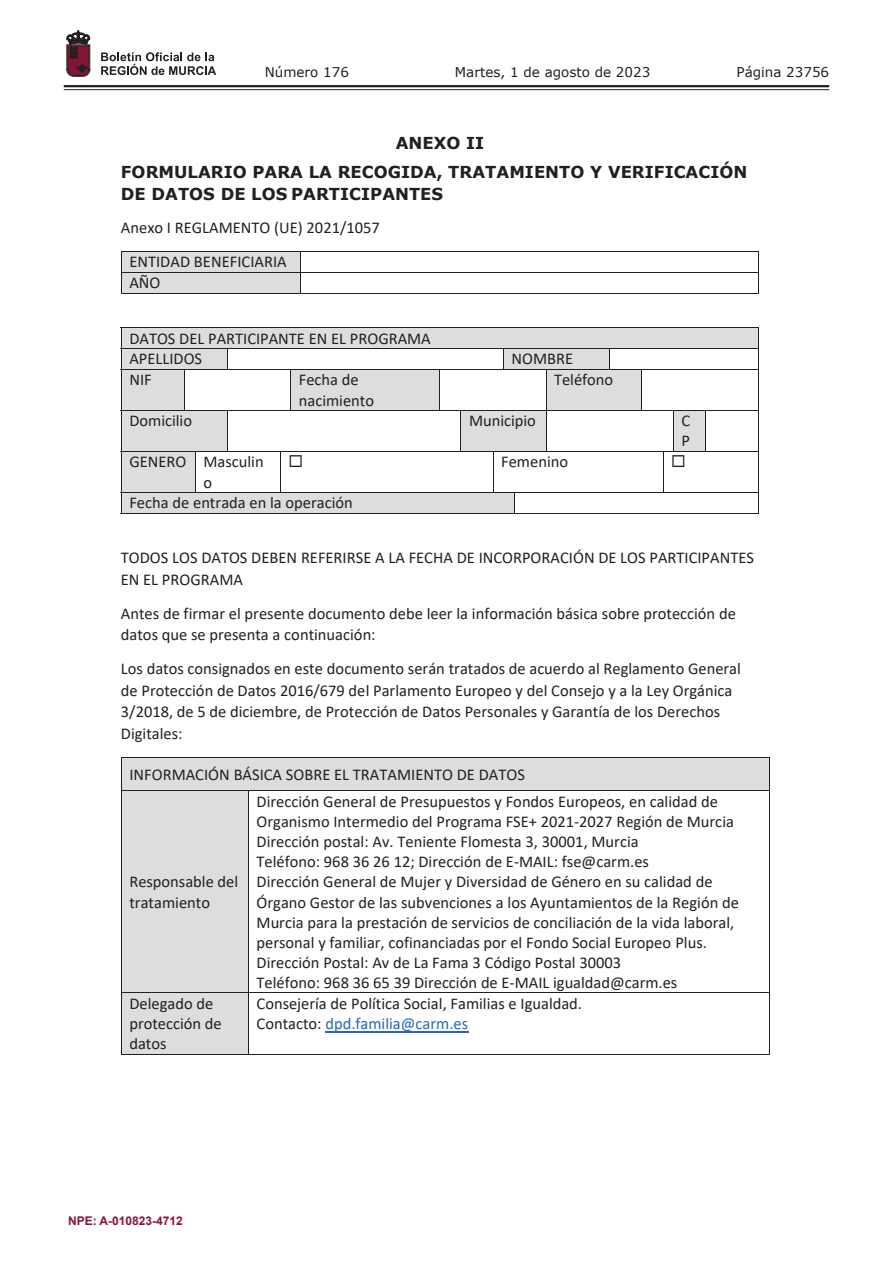
<style>
.page{position:relative;width:893px;height:1263px;background:#fff}
.page>*{position:absolute;margin:0;border:0;box-sizing:border-box;transform-origin:0 0}
.t1{font:16.5px/20.1px "Calibri";color:#231f20}
.t2{font:700 16.5px/29.8px "Verdana";color:#231f20}
.t3{font:13.5px "Verdana";color:#231f20}
.t4{font:700 12px "Arial";color:#83143a}
.s1{color:#2b67b2}
</style>
<div class="page">
<hr style="left:64px;top:85px;width:765px;height:2px;background:#231f20">
<hr style="left:64px;top:89px;width:765px;height:1px;background:#231f20">
<svg style="left:101px;top:52px;width:115px;height:23px"></svg>
<svg style="left:67px;top:31px;width:23px;height:45px"></svg>
<div style="left:122px;top:252px;width:178px;height:20px;background:#dcdddf"></div>
<hr style="left:121px;top:251px;width:638px;height:1px;background:#231f20">
<div style="left:122px;top:272px;width:178px;height:21px;background:#dcdddf"></div>
<hr style="left:121px;top:272px;width:638px;height:1px;background:#231f20">
<svg style="left:121px;top:252px;width:1px;height:41px"></svg>
<hr style="left:121px;top:293px;width:179px;height:1px;background:#231f20">
<svg style="left:300px;top:252px;width:1px;height:41px"></svg>
<hr style="left:301px;top:293px;width:457px;height:1px;background:#231f20">
<svg style="left:758px;top:252px;width:1px;height:42px"></svg>
<div style="left:122px;top:328px;width:636px;height:20px;background:#dcdddf"></div>
<hr style="left:121px;top:327px;width:638px;height:1px;background:#231f20">
<div style="left:122px;top:349px;width:105px;height:20px;background:#dcdddf"></div>
<div style="left:504px;top:349px;width:105px;height:20px;background:#dcdddf"></div>
<hr style="left:121px;top:348px;width:638px;height:1px;background:#231f20">
<svg style="left:121px;top:328px;width:1px;height:41px"></svg>
<svg style="left:227px;top:349px;width:1px;height:20px"></svg>
<svg style="left:503px;top:349px;width:1px;height:20px"></svg>
<svg style="left:609px;top:349px;width:1px;height:20px"></svg>
<svg style="left:758px;top:328px;width:1px;height:41px"></svg>
<div style="left:122px;top:370px;width:62px;height:40px;background:#dcdddf"></div>
<div style="left:291px;top:370px;width:148px;height:40px;background:#dcdddf"></div>
<div style="left:546px;top:370px;width:95px;height:40px;background:#dcdddf"></div>
<hr style="left:121px;top:369px;width:638px;height:1px;background:#231f20">
<hr style="left:121px;top:370px;width:1px;height:40px;background:#231f20">
<hr style="left:184px;top:370px;width:1px;height:40px;background:#231f20">
<hr style="left:290px;top:370px;width:1px;height:40px;background:#231f20">
<hr style="left:439px;top:370px;width:1px;height:40px;background:#231f20">
<hr style="left:546px;top:370px;width:1px;height:40px;background:#231f20">
<hr style="left:641px;top:370px;width:1px;height:40px;background:#231f20">
<hr style="left:758px;top:370px;width:1px;height:40px;background:#231f20">
<div style="left:122px;top:411px;width:105px;height:40px;background:#dcdddf"></div>
<div style="left:461px;top:411px;width:85px;height:40px;background:#dcdddf"></div>
<div style="left:674px;top:411px;width:31px;height:40px;background:#dcdddf"></div>
<hr style="left:121px;top:410px;width:638px;height:1px;background:#231f20">
<hr style="left:121px;top:411px;width:1px;height:40px;background:#231f20">
<hr style="left:227px;top:411px;width:1px;height:40px;background:#231f20">
<hr style="left:461px;top:411px;width:1px;height:40px;background:#231f20">
<hr style="left:546px;top:411px;width:1px;height:40px;background:#231f20">
<hr style="left:673px;top:411px;width:1px;height:40px;background:#231f20">
<hr style="left:705px;top:411px;width:1px;height:40px;background:#231f20">
<hr style="left:758px;top:411px;width:1px;height:40px;background:#231f20">
<div style="left:122px;top:452px;width:73px;height:40px;background:#dcdddf"></div>
<hr style="left:121px;top:451px;width:638px;height:1px;background:#231f20">
<hr style="left:121px;top:452px;width:1px;height:40px;background:#231f20">
<hr style="left:195px;top:452px;width:1px;height:40px;background:#231f20">
<hr style="left:280px;top:452px;width:1px;height:40px;background:#231f20">
<hr style="left:493px;top:452px;width:1px;height:40px;background:#231f20">
<hr style="left:663px;top:452px;width:1px;height:40px;background:#231f20">
<hr style="left:758px;top:452px;width:1px;height:40px;background:#231f20">
<div style="left:122px;top:493px;width:392px;height:20px;background:#dcdddf"></div>
<hr style="left:121px;top:492px;width:638px;height:1px;background:#231f20">
<svg style="left:121px;top:493px;width:1px;height:20px"></svg>
<hr style="left:121px;top:513px;width:393px;height:1px;background:#231f20">
<svg style="left:514px;top:493px;width:1px;height:21px"></svg>
<hr style="left:515px;top:513px;width:243px;height:1px;background:#231f20">
<svg style="left:758px;top:493px;width:1px;height:21px"></svg>
<div style="left:122px;top:758px;width:647px;height:32px;background:#dcdddf"></div>
<hr style="left:121px;top:757px;width:649px;height:1px;background:#231f20">
<hr style="left:121px;top:758px;width:1px;height:32px;background:#231f20">
<hr style="left:769px;top:758px;width:1px;height:32px;background:#231f20">
<div style="left:122px;top:791px;width:126px;height:201px;background:#dcdddf"></div>
<hr style="left:121px;top:790px;width:649px;height:1px;background:#231f20">
<hr style="left:121px;top:791px;width:1px;height:201px;background:#231f20">
<hr style="left:248px;top:791px;width:1px;height:201px;background:#231f20">
<hr style="left:769px;top:791px;width:1px;height:201px;background:#231f20">
<div style="left:122px;top:993px;width:126px;height:61px;background:#dcdddf"></div>
<hr style="left:325px;top:1031px;width:144px;height:1px;background:#2b67b2">
<hr style="left:121px;top:992px;width:649px;height:1px;background:#231f20">
<hr style="left:121px;top:993px;width:1px;height:61px;background:#231f20">
<hr style="left:121px;top:1054px;width:127px;height:1px;background:#231f20">
<hr style="left:248px;top:993px;width:1px;height:61px;background:#231f20">
<hr style="left:249px;top:1054px;width:520px;height:1px;background:#231f20">
<hr style="left:769px;top:993px;width:1px;height:61px;background:#231f20">
<p class="t3" style="left:265px;top:62px;width:86px">Número 176</p>
<p class="t3" style="left:455px;top:62px;width:197px">Martes, 1 de agosto de 2023</p>
<p class="t3" style="left:736px;top:62px;width:94px">Página 23756</p>
<p class="t2" style="left:121px;top:127px;width:628px;text-indent:275px">ANEXO II<br>FORMULARIO PARA LA RECOGIDA, TRATAMIENTO Y VERIFICACIÓN</p>
<p class="t2" style="left:121px;top:179px;width:324px">DE DATOS DE LOS PARTICIPANTES</p>
<p class="t1" style="left:129px;top:210px;width:252px;line-height:34.5px;text-indent:-8px">Anexo I REGLAMENTO (UE) 2021/1057<br>ENTIDAD BENEFICIARIA</p>
<p class="t1" style="left:129px;top:272px;width:33px">AÑO</p>
<p class="t1" style="left:129px;top:327px;width:303px;line-height:20.9px">DATOS DEL PARTICIPANTE EN EL PROGRAMA<br>APELLIDOS</p>
<p class="t1" style="left:511px;top:348px;width:63px">NOMBRE</p>
<p class="t1" style="left:129px;top:369px;width:24px">NIF</p>
<p class="t1" style="left:299px;top:369px;width:77px">Fecha de nacimiento</p>
<p class="t1" style="left:554px;top:369px;width:61px">Teléfono</p>
<p class="t1" style="left:129px;top:410px;width:64px">Domicilio</p>
<p class="t1" style="left:469px;top:410px;width:68px">Municipio</p>
<p class="t1" style="left:682px;top:410px;width:10px">C<br>P</p>
<p class="t1" style="left:203px;top:451px;width:62px;text-indent:-74px">GENERO Masculin o</p>
<p class="t1" style="left:501px;top:451px;width:68px">Femenino</p>
<p class="t1" style="left:129px;top:492px;width:225px">Fecha de entrada en la operación</p>
<p class="t1" style="left:121px;top:546px;width:635px;line-height:21.8px">TODOS LOS DATOS DEBEN REFERIRSE A LA FECHA DE INCORPORACIÓN DE LOS PARTICIPANTES<br>EN EL PROGRAMA</p>
<p class="t1" style="left:121px;top:602px;width:616px;line-height:21.8px">Antes de firmar el presente documento debe leer la información básica sobre protección de datos que se presenta a continuación:</p>
<p class="t1" style="left:121px;top:657px;width:621px;line-height:21.8px">Los datos consignados en este documento serán tratados de acuerdo al Reglamento General de Protección de Datos 2016/679 del Parlamento Europeo y del Consejo y a la Ley Orgánica 3/2018, de 5 de diciembre, de Protección de Datos Personales y Garantía de los Derechos Digitales:</p>
<p class="t1" style="left:129px;top:764px;width:397px">INFORMACIÓN BÁSICA SOBRE EL TRATAMIENTO DE DATOS</p>
<p class="t1" style="left:129px;top:871px;width:110px">Responsable del tratamiento</p>
<p class="t1" style="left:257px;top:791px;width:484px">Dirección General de Presupuestos y Fondos Europeos, en calidad de Organismo Intermedio del Programa FSE+ 2021‐2027 Región de Murcia Dirección postal: Av. Teniente Flomesta 3, 30001, Murcia<br>Teléfono: 968 36 26 12; Dirección de E‐MAIL: fse@carm.es<br>Dirección General de Mujer y Diversidad de Género en su calidad de Órgano Gestor de las subvenciones a los Ayuntamientos de la Región de Murcia para la prestación de servicios de conciliación de la vida laboral, personal y familiar, cofinanciadas por el Fondo Social Europeo Plus.<br>Dirección Postal: Av de La Fama 3 Código Postal 30003<br>Teléfono: 968 36 65 39 Dirección de E‐MAIL igualdad@carm.es</p>
<p class="t1" style="left:129px;top:993px;width:94px">Delegado de protección de datos</p>
<p class="t1" style="left:257px;top:993px;width:327px">Consejería de Política Social, Familias e Igualdad.<br>Contacto: <span class="s1">dpd.familia@carm.es</span></p>
<p class="t4" style="left:68px;top:1212px;width:116px">NPE: A-010823-4712</p>
</div>
